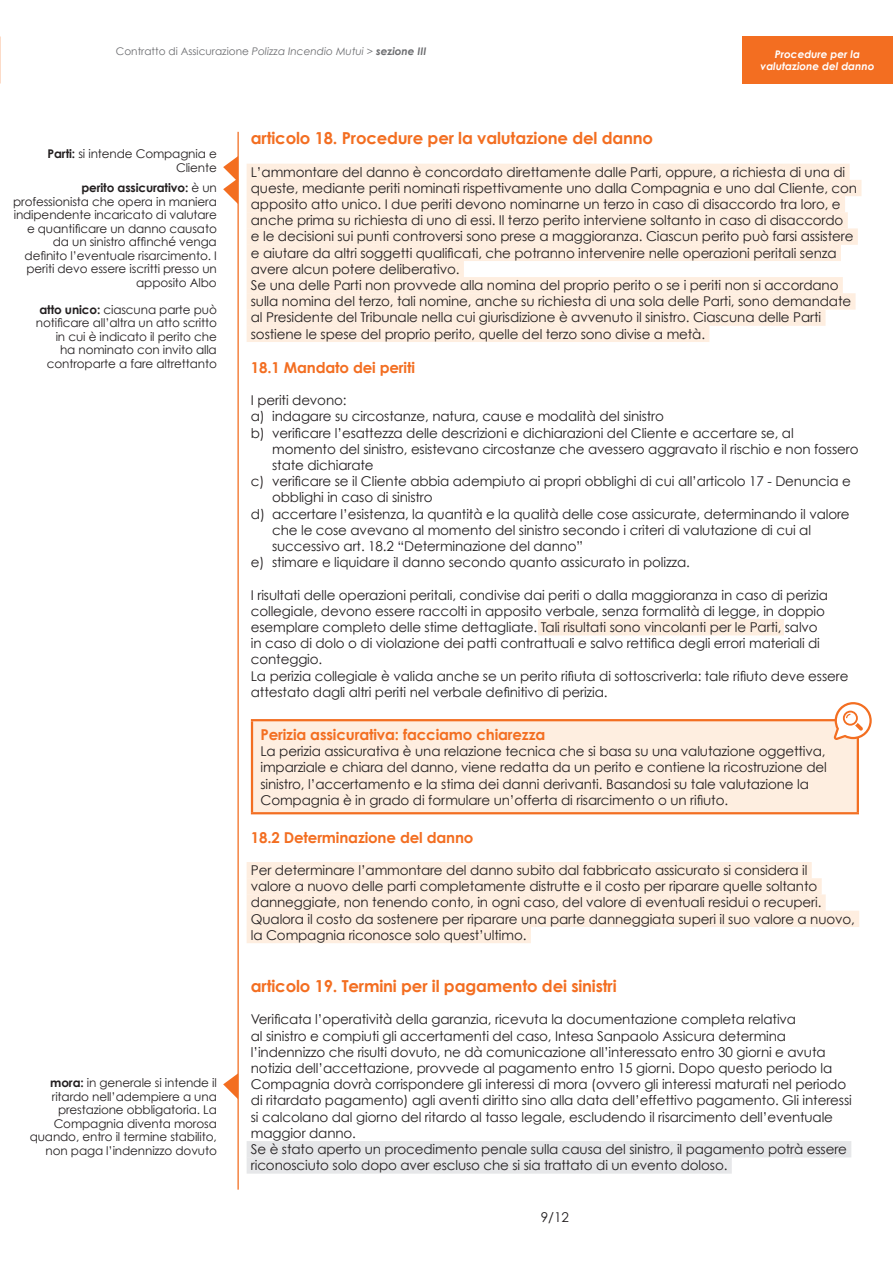
<style>
.page{position:relative;width:893px;height:1263px;background:#fff}
.page>*{position:absolute;margin:0;border:0;box-sizing:border-box;transform-origin:0 0}
.t1{font:700 16.5px "Century Gothic";letter-spacing:-.01em;color:#f36e21}
.t2{font:700 15px "Century Gothic";letter-spacing:-.01em;color:#f36e21}
.t3{font:13.5px/16.2px "Century Gothic";letter-spacing:-.01em;color:#231f20}
.t4{font:12px/13.5px "Century Gothic";letter-spacing:-.01em;color:#231f20;text-align:right}
.t5{font:10.5px "Century Gothic";color:#6c6d70}
.t6{font:italic 700 10.5px/12.6px "Century Gothic";color:#fff;text-align:center}
.s1{font-style:italic}
.s2{font-weight:700;font-style:italic}
.s3{font-weight:700}
</style>
<div class="page">
<hr style="left:237px;top:132px;width:2px;height:1057px;background:#f36e21">
<div style="left:742px;top:36px;width:151px;height:48px;background:#f36e21"></div>
<div style="left:247px;top:164px;width:603px;height:16px;background:#feeee0"></div>
<div style="left:247px;top:180px;width:614px;height:16px;background:#feeee0"></div>
<div style="left:247px;top:196px;width:598px;height:16px;background:#feeee0"></div>
<div style="left:247px;top:212px;width:601px;height:17px;background:#feeee0"></div>
<div style="left:247px;top:228px;width:611px;height:17px;background:#feeee0"></div>
<div style="left:247px;top:245px;width:594px;height:16px;background:#feeee0"></div>
<div style="left:247px;top:261px;width:217px;height:16px;background:#feeee0"></div>
<div style="left:247px;top:277px;width:596px;height:16px;background:#feeee0"></div>
<div style="left:247px;top:293px;width:609px;height:17px;background:#feeee0"></div>
<div style="left:247px;top:309px;width:579px;height:17px;background:#feeee0"></div>
<div style="left:247px;top:326px;width:462px;height:16px;background:#feeee0"></div>
<div style="left:538px;top:619px;width:246px;height:16px;background:#feeee0"></div>
<div style="left:247px;top:862px;width:565px;height:16px;background:#feeee0"></div>
<div style="left:247px;top:878px;width:575px;height:16px;background:#feeee0"></div>
<div style="left:247px;top:894px;width:579px;height:17px;background:#feeee0"></div>
<div style="left:247px;top:911px;width:612px;height:16px;background:#feeee0"></div>
<div style="left:247px;top:927px;width:284px;height:16px;background:#feeee0"></div>
<div style="left:247px;top:1141px;width:604px;height:16px;background:#e6e7e9"></div>
<div style="left:247px;top:1157px;width:485px;height:16px;background:#e6e7e9"></div>
<div style="left:252px;top:720px;width:606px;height:93px;background:#feeee0"></div>
<hr style="left:251px;top:719px;width:608px;height:2px;background:#f36e21">
<hr style="left:251px;top:721px;width:2px;height:91px;background:#f36e21">
<hr style="left:857px;top:721px;width:2px;height:91px;background:#f36e21">
<hr style="left:251px;top:812px;width:608px;height:2px;background:#f36e21">
<svg style="left:834px;top:702px;width:38px;height:38px"></svg>
<svg style="left:223px;top:156px;width:15px;height:48px"></svg>
<svg style="left:223px;top:1073px;width:15px;height:26px"></svg>
<p class="t5" style="left:116px;top:44px;width:312px">Contratto di Assicurazione <span class="s1">Polizza Incendio Mutui &gt;</span> <span class="s2">sezione III</span></p>
<p class="t6" style="left:760px;top:47px;width:116px">Procedure per la valutazione del danno</p>
<p class="t4" style="left:48px;top:147px;width:171px"><span class="s3">Parti:</span> si intende Compagnia e<br>Cliente</p>
<p class="t4" style="left:13px;top:181px;width:205px"><span class="s3">perito assicurativo:</span> è un professionista che opera in maniera indipendente incaricato di valutare e quantificare un danno causato da un sinistro affinché venga definito l’eventuale risarcimento. I periti devo essere iscritti presso un apposito Albo</p>
<p class="t4" style="left:36px;top:303px;width:182px"><span class="s3">atto unico:</span> ciascuna parte può notificare all’altra un atto scritto in cui è indicato il perito che<br>ha nominato con invito alla controparte a fare altrettanto</p>
<p class="t4" style="left:30px;top:1076px;width:189px"><span class="s3">mora:</span> in generale si intende il ritardo nell’adempiere a una prestazione obbligatoria. La<br>Compagnia diventa morosa quando, entro il termine stabilito, non paga l’indennizzo dovuto</p>
<p class="t1" style="left:251px;top:128px;width:404px">articolo 18. Procedure per la valutazione del danno</p>
<p class="t3" style="left:251px;top:163px;width:608px">L’ammontare del danno è concordato direttamente dalle Parti, oppure, a richiesta di una di queste, mediante periti nominati rispettivamente uno dalla Compagnia e uno dal Cliente, con apposito atto unico. I due periti devono nominarne un terzo in caso di disaccordo tra loro, e anche prima su richiesta di uno di essi. Il terzo perito interviene soltanto in caso di disaccordo<br>e le decisioni sui punti controversi sono prese a maggioranza. Ciascun perito può farsi assistere e aiutare da altri soggetti qualificati, che potranno intervenire nelle operazioni peritali senza avere alcun potere deliberativo.<br>Se una delle Parti non provvede alla nomina del proprio perito o se i periti non si accordano sulla nomina del terzo, tali nomine, anche su richiesta di una sola delle Parti, sono demandate al Presidente del Tribunale nella cui giurisdizione è avvenuto il sinistro. Ciascuna delle Parti sostiene le spese del proprio perito, quelle del terzo sono divise a metà.</p>
<p class="t2" style="left:251px;top:358px;width:166px">18.1 Mandato dei periti</p>
<p class="t3" style="left:251px;top:392px;width:97px">I periti devono:</p>
<p class="t3" style="left:251px;top:408px;width:415px">a) indagare su circostanze, natura, cause e modalità del sinistro</p>
<p class="t3" style="left:251px;top:424px;width:544px">b) verificare l’esattezza delle descrizioni e dichiarazioni del Cliente e accertare se, al</p>
<p class="t3" style="left:272px;top:441px;width:588px">momento del sinistro, esistevano circostanze che avessero aggravato il rischio e non fossero</p>
<p class="t3" style="left:272px;top:457px;width:103px">state dichiarate</p>
<p class="t3" style="left:251px;top:473px;width:601px">c) verificare se il Cliente abbia adempiuto ai propri obblighi di cui all’articolo 17 - Denuncia e</p>
<p class="t3" style="left:272px;top:489px;width:162px">obblighi in caso di sinistro</p>
<p class="t3" style="left:251px;top:505px;width:600px">d) accertare l’esistenza, la quantità e la qualità delle cose assicurate, determinando il valore</p>
<p class="t3" style="left:272px;top:522px;width:540px">che le cose avevano al momento del sinistro secondo i criteri di valutazione di cui al</p>
<p class="t3" style="left:272px;top:538px;width:312px">successivo art. 18.2 “Determinazione del danno”</p>
<p class="t3" style="left:251px;top:554px;width:441px">e) stimare e liquidare il danno secondo quanto assicurato in polizza.</p>
<p class="t3" style="left:251px;top:586px;width:599px">I risultati delle operazioni peritali, condivise dai periti o dalla maggioranza in caso di perizia collegiale, devono essere raccolti in apposito verbale, senza formalità di legge, in doppio esemplare completo delle stime dettagliate. Tali risultati sono vincolanti per le Parti, salvo<br>in caso di dolo o di violazione dei patti contrattuali e salvo rettifica degli errori materiali di conteggio.<br>La perizia collegiale è valida anche se un perito rifiuta di sottoscriverla: tale rifiuto deve essere attestato dagli altri periti nel verbale definitivo di perizia.</p>
<p class="t2" style="left:260px;top:725px;width:286px">Perizia assicurativa: facciamo chiarezza</p>
<p class="t3" style="left:260px;top:743px;width:568px">La perizia assicurativa è una relazione tecnica che si basa su una valutazione oggettiva, imparziale e chiara del danno, viene redatta da un perito e contiene la ricostruzione del sinistro, l’accertamento e la stima dei danni derivanti. Basandosi su tale valutazione la Compagnia è in grado di formulare un’offerta di risarcimento o un rifiuto.</p>
<p class="t2" style="left:251px;top:828px;width:224px">18.2 Determinazione del danno</p>
<p class="t3" style="left:251px;top:862px;width:606px">Per determinare l’ammontare del danno subito dal fabbricato assicurato si considera il<br>valore a nuovo delle parti completamente distrutte e il costo per riparare quelle soltanto danneggiate, non tenendo conto, in ogni caso, del valore di eventuali residui o recuperi.<br>Qualora il costo da sostenere per riparare una parte danneggiata superi il suo valore a nuovo, la Compagnia riconosce solo quest’ultimo.</p>
<p class="t1" style="left:251px;top:976px;width:367px">articolo 19. Termini per il pagamento dei sinistri</p>
<p class="t3" style="left:251px;top:1011px;width:602px">Verificata l’operatività della garanzia, ricevuta la documentazione completa relativa<br>al sinistro e compiuti gli accertamenti del caso, Intesa Sanpaolo Assicura determina l’indennizzo che risulti dovuto, ne dà comunicazione all’interessato entro 30 giorni e avuta notizia dell’accettazione, provvede al pagamento entro 15 giorni. Dopo questo periodo la Compagnia dovrà corrispondere gli interessi di mora (ovvero gli interessi maturati nel periodo di ritardato pagamento) agli aventi diritto sino alla data dell’effettivo pagamento. Gli interessi si calcolano dal giorno del ritardo al tasso legale, escludendo il risarcimento dell’eventuale maggior danno.<br>Se è stato aperto un procedimento penale sulla causa del sinistro, il pagamento potrà essere riconosciuto solo dopo aver escluso che si sia trattato di un evento doloso.</p>
<p class="t3" style="left:541px;top:1209px;width:29px">9/12</p>
</div>
